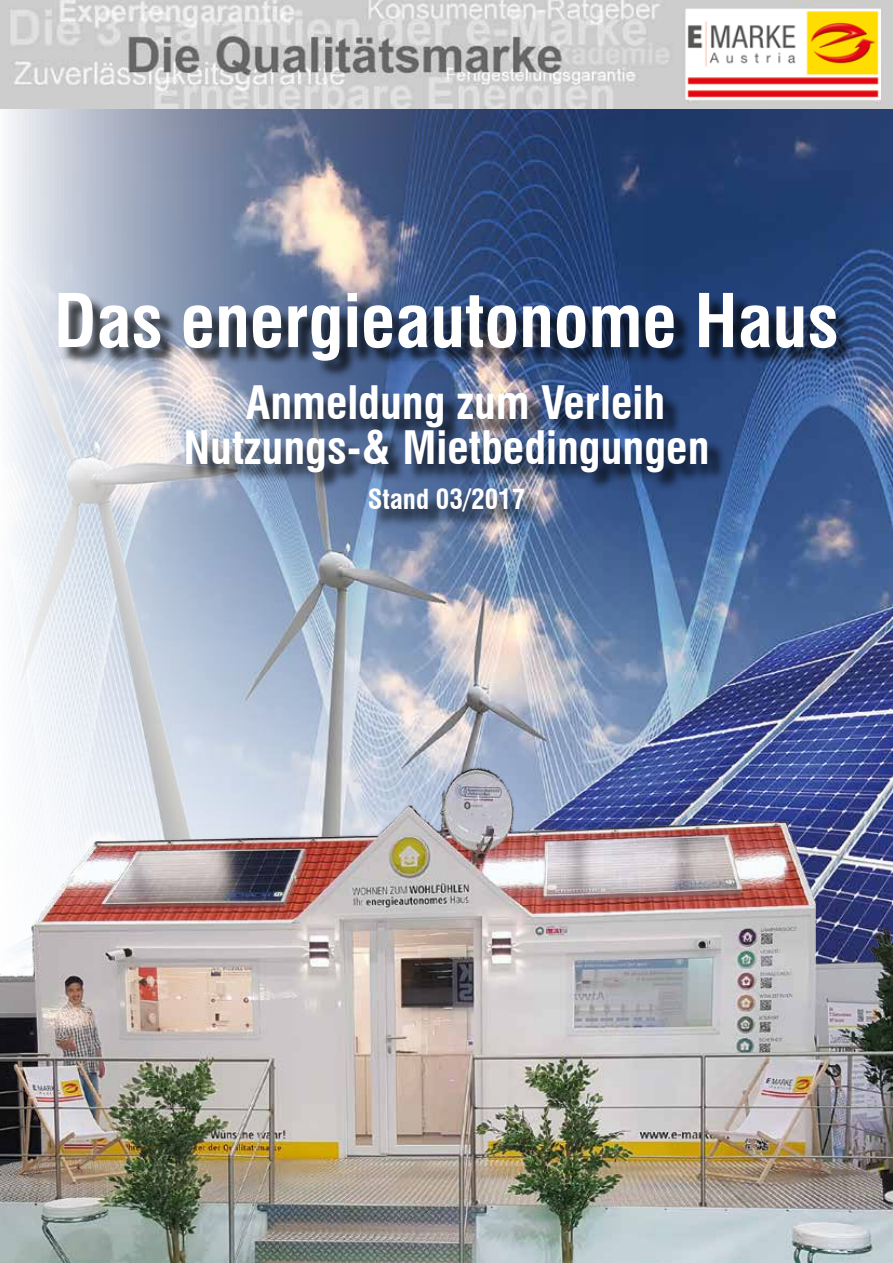
<style>
.page{position:relative;width:893px;height:1263px;background:#fff}
.page>*{position:absolute;margin:0;border:0;box-sizing:border-box;transform-origin:0 0}
.t1{font:700 condensed 72px "Swiss 721 BT";color:#fff}
.t2{font:700 condensed 45px/45px "Swiss 721 BT";color:#fff;text-align:center}
.t3{font:700 condensed 27px "Swiss 721 BT";color:#fff}
</style>
<div class="page">
<img style="left:0;top:108px;width:893px;height:650px">
<img style="left:0;top:0;width:893px;height:108px">
<div style="left:61px;top:296px;width:793px;height:233px;background:#000;opacity:.75"></div>
<img style="left:686px;top:8px;width:195px;height:92px">
<img style="left:0;top:758px;width:893px;height:505px">
<h1 class="t1" style="left:54px;top:278px;width:786px">Das energieautonome Haus</h1>
<p class="t2" style="left:183px;top:380px;width:528px">Anmeldung zum Verleih<br>Nutzungs-&amp; Mietbedingungen</p>
<p class="t3" style="left:368px;top:483px;width:159px">Stand 03/2017</p>
</div>
